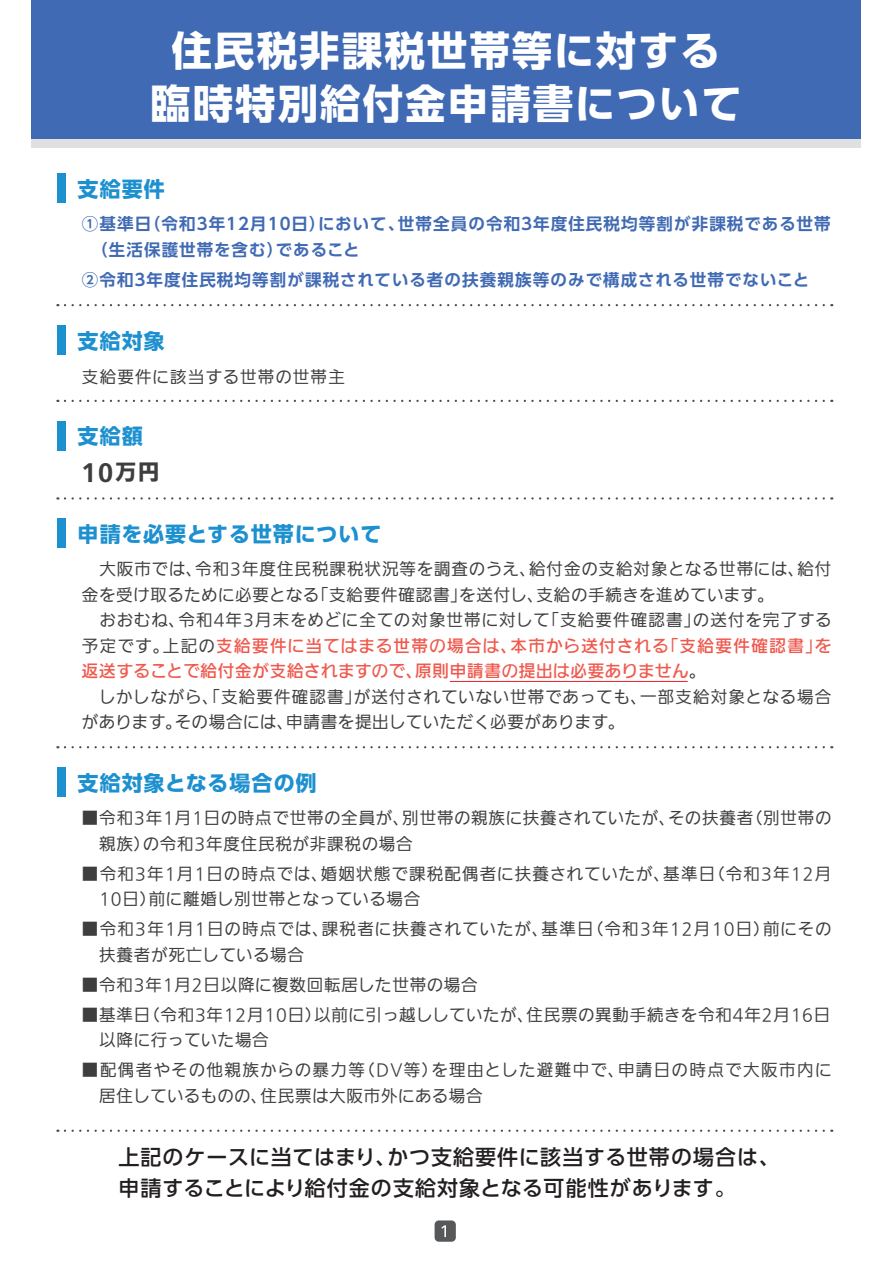
<style>
.page{position:relative;width:893px;height:1263px;background:#fff}
.page>*{position:absolute;margin:0;border:0;box-sizing:border-box;transform-origin:0 0}
.t1{font:700 40.5px/52.5px "UD Shin Go Pro";letter-spacing:.05em;color:#fff;text-align:center}
.t2{font:23.1px "Iwa UD Go Dsp Pro Eb";color:#3e3e3f}
.t3{font:500 21px/31.5px "UD Shin Go Pr 6 N";letter-spacing:.04em;color:#231f20}
.t4{font:700 21px "UD Shin Go Pr 6 N";letter-spacing:.05em;color:#1d90d0}
.t5{font:100 16.5px/25.5px "Iwa UD Go Dsp Pro";letter-spacing:.05em;color:#3e3e3f}
.t6{font:700 16.5px/25.5px "UD Shin Go Pr 6 N De";letter-spacing:.07em;color:#406ab4}
.t7{font:100 16.5px/25.5px "Iwa UD Go Dsp Pro";letter-spacing:.07em;color:#3e3e3f}
.s1{font-size:21.45px}
.s2{font-weight:500;color:#f0594d}
</style>
<div class="page">
<div style="left:32px;top:0;width:829px;height:139px;background:#406ab4"></div>
<div style="left:32px;top:139px;width:829px;height:9px;background:#dfe0e2"></div>
<div style="left:435px;top:1220px;width:21px;height:22px;background:#57585a;border-radius:4px"></div>
<svg style="left:441px;top:1225px;width:5px;height:12px"></svg>
<svg style="left:65px;top:304px;width:767px;height:2px"></svg>
<svg style="left:65px;top:497px;width:767px;height:3px"></svg>
<svg style="left:65px;top:746px;width:767px;height:2px"></svg>
<svg style="left:65px;top:1129px;width:767px;height:3px"></svg>
<div style="left:57px;top:173px;width:9px;height:30px;background:#1d90d0"></div>
<div style="left:57px;top:421px;width:9px;height:30px;background:#1d90d0"></div>
<div style="left:57px;top:325px;width:9px;height:30px;background:#1d90d0"></div>
<svg style="left:65px;top:400px;width:767px;height:2px"></svg>
<div style="left:57px;top:518px;width:9px;height:30px;background:#1d90d0"></div>
<div style="left:57px;top:767px;width:9px;height:30px;background:#1d90d0"></div>
<hr style="left:450px;top:681px;width:238px;height:1px;background:#ee1d23">
<h1 class="t1" style="left:150px;top:24px;width:593px">住民税非課税世帯等に対する臨時特別給付金申請書について</h1>
<p class="t4" style="left:78px;top:172px;width:89px">支給要件</p>
<p class="t6" style="left:82px;top:211px;width:750px">①基準日（令和3年12月10日）において、世帯全員の令和３年度住民税均等割が非課税である世帯　（生活保護世帯を含む）であること</p>
<p class="t6" style="left:82px;top:266px;width:729px">②令和３年度住民税均等割が課税されている者の扶養親族等のみで構成される世帯でないこと</p>
<p class="t4" style="left:78px;top:323px;width:89px">支給対象</p>
<p class="t7" style="left:82px;top:365px;width:264px">支給要件に該当する世帯の世帯主</p>
<p class="t4" style="left:78px;top:419px;width:67px">支給額</p>
<h2 class="t2" style="left:81px;top:455px;width:80px">10<span class="s1">万円</span></h2>
<p class="t4" style="left:78px;top:517px;width:305px">申請を必要とする世帯について</p>
<p class="t5" style="left:82px;top:557px;width:751px">　大阪市では、令和3年度住民税課税状況等を調査のうえ、給付金の支給対象となる世帯には、給付金を受け取るために必要となる「支給要件確認書」を送付し、支給の手続きを進めています。<br>　おおむね、令和4年3月末をめどに全ての対象世帯に対して「支給要件確認書」の送付を完了する予定です。上記の<span class="s2">支給要件に当てはまる世帯の場合は、本市から送付される「支給要件確認書」を返送することで給付金が支給されますので、原則申請書の提出は必要ありません</span>。<br>　しかしながら、「支給要件確認書」が送付されていない世帯であっても、一部支給対象となる場合があります。その場合には、申請書を提出していただく必要があります。</p>
<p class="t4" style="left:78px;top:765px;width:241px">支給対象となる場合の例</p>
<p class="t5" style="left:82px;top:806px;width:751px">■令和3年1月1日の時点で世帯の全員が、別世帯の親族に扶養されていたが、その扶養者（別世帯の　親族）の令和3年度住民税が非課税の場合</p>
<p class="t5" style="left:82px;top:862px;width:751px">■令和3年1月1日の時点では、婚姻状態で課税配偶者に扶養されていたが、基準日（令和3年12月　10日）前に離婚し別世帯となっている場合</p>
<p class="t5" style="left:82px;top:917px;width:751px">■令和3年1月1日の時点では、課税者に扶養されていたが、基準日（令和3年12月10日）前にその　扶養者が死亡している場合</p>
<p class="t5" style="left:82px;top:973px;width:397px">■令和3年1月2日以降に複数回転居した世帯の場合</p>
<p class="t5" style="left:82px;top:1002px;width:750px">■基準日（令和3年12月10日）以前に引っ越ししていたが、住民票の異動手続きを令和4年2月16日　以降に行っていた場合</p>
<p class="t7" style="left:82px;top:1058px;width:751px">■配偶者やその他親族からの暴力等（DV等）を理由とした避難中で、申請日の時点で大阪市内に　居住しているものの、住民票は大阪市外にある場合</p>
<p class="t3" style="left:118px;top:1140px;width:663px">上記のケースに当てはまり、かつ支給要件に該当する世帯の場合は、申請することにより給付金の支給対象となる可能性があります。</p>
</div>
